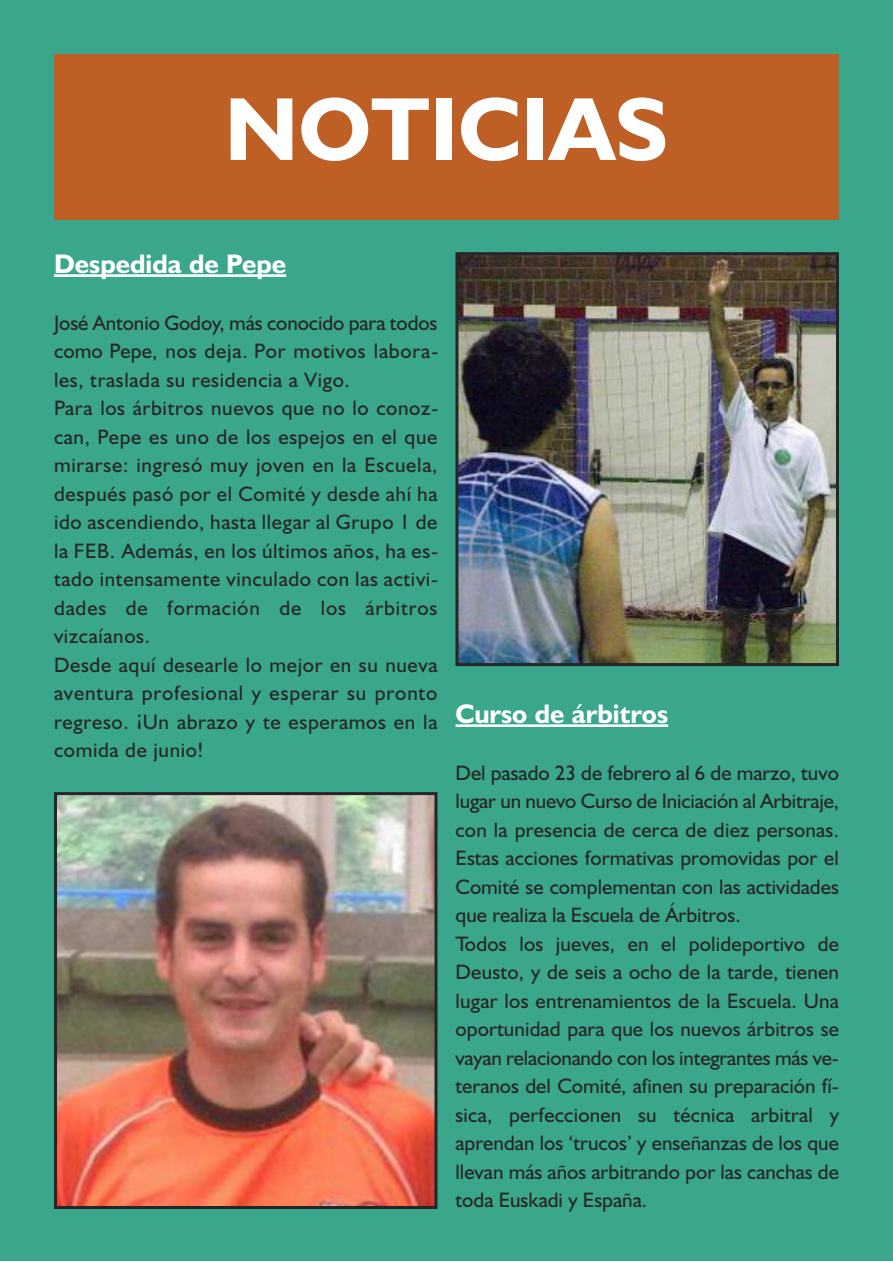
<style>
.page{position:relative;width:893px;height:1263px;background:#fff}
.page>*{position:absolute;margin:0;border:0;box-sizing:border-box;transform-origin:0 0}
.t1{font:700 90px "Humanist 521 BT";color:#fff}
.t2{font:700 27px "Humanist 521 BT";color:#fff}
.t3{font:21px/28.5px "Humanist 521 BT";letter-spacing:.01em;color:#272627}
.t4{font:21px/28.5px "Humanist 521 BT";letter-spacing:.03em;color:#272627}
</style>
<div class="page">
<div style="left:0;top:0;width:893px;height:1261px;background:#3aa68b"></div>
<div style="left:54px;top:54px;width:785px;height:165px;background:#be5f25"></div>
<hr style="left:54px;top:274px;width:232px;height:3px;background:#fff">
<img style="left:58px;top:796px;width:375px;height:409px">
<div style="left:54px;top:792px;width:383px;height:417px;border:3px solid #272627"></div>
<img style="left:459px;top:256px;width:376px;height:406px">
<div style="left:455px;top:252px;width:384px;height:414px;border:3px solid #272627"></div>
<hr style="left:455px;top:724px;width:213px;height:3px;background:#fff">
<h1 class="t1" style="left:225px;top:76px;width:445px">NOTICIAS</h1>
<p class="t2" style="left:54px;top:247px;width:234px">Despedida de Pepe</p>
<p class="t4" style="left:54px;top:308px;width:386px">José Antonio Godoy, más conocido para todos como Pepe, nos deja. Por motivos labora&shy;les, traslada su residencia a Vigo.<br>Para los árbitros nuevos que no lo conoz&shy;can, Pepe es uno de los espejos en el que mirarse: ingresó muy joven en la Escuela, después pasó por el Comité y desde ahí ha ido ascendiendo, hasta llegar al Grupo 1 de la FEB. Además, en los últimos años, ha es&shy;tado intensamente vinculado con las activi&shy;dades de formación de los árbitros vizcaíanos.<br>Desde aquí desearle lo mejor en su nueva aventura profesional y esperar su pronto regreso. ¡Un abrazo y te esperamos en la comida de junio!</p>
<p class="t2" style="left:455px;top:697px;width:214px">Curso de árbitros</p>
<p class="t3" style="left:455px;top:758px;width:385px">Del pasado 23 de febrero al 6 de marzo, tuvo lugar un nuevo Curso de Iniciación al Arbitraje, con la presencia de cerca de diez personas.<br>Estas acciones formativas promovidas por el Comité se complementan con las actividades que realiza la Escuela de Árbitros.<br>Todos los jueves, en el polideportivo de Deusto, y de seis a ocho de la tarde, tienen lugar los entrenamientos de la Escuela. Una oportunidad para que los nuevos árbitros se vayan relacionando con los integrantes más ve&shy;teranos del Comité, afinen su preparación fí&shy;sica, perfeccionen su técnica arbitral y aprendan los ‘trucos’ y enseñanzas de los que llevan más años arbitrando por las canchas de toda Euskadi y España.</p>
</div>
